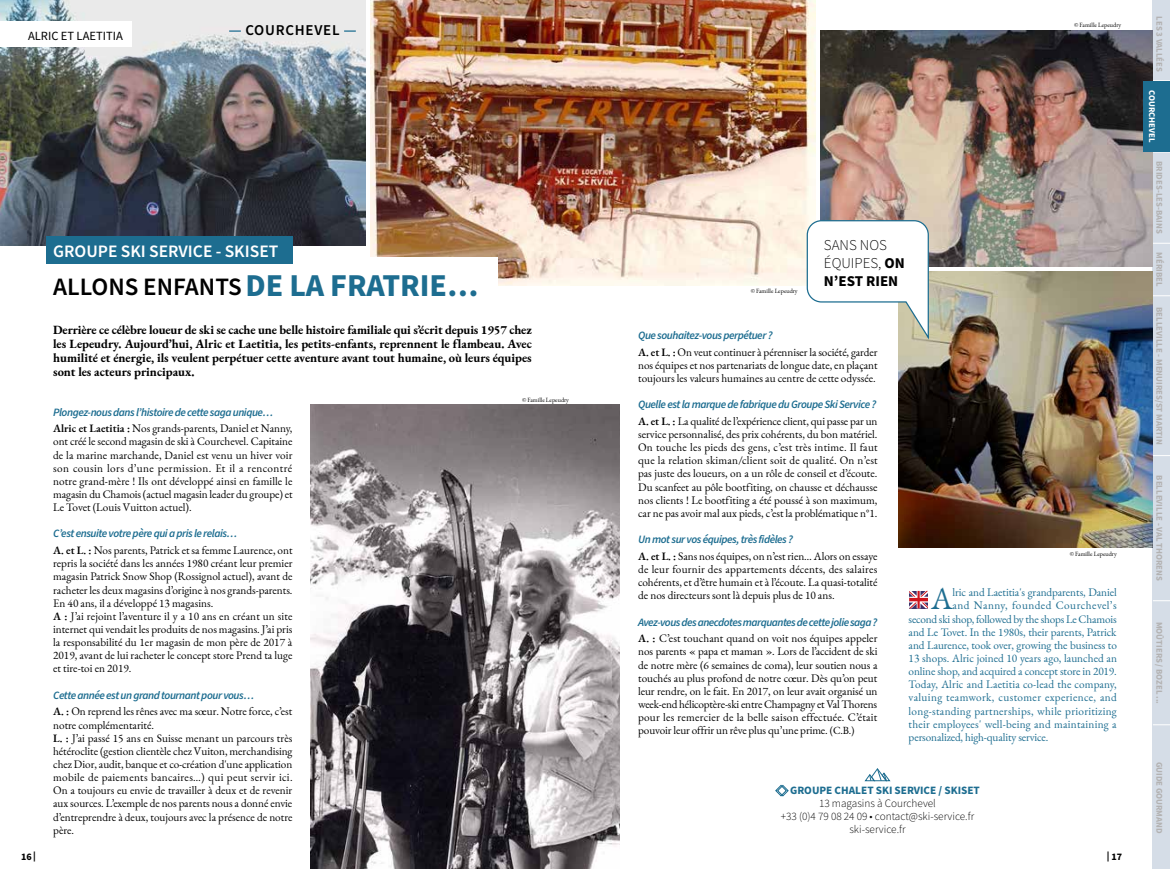
<style>
.page{position:relative;width:1170px;height:869px;background:#fff}
.page>*{position:absolute;margin:0;border:0;box-sizing:border-box;transform-origin:0 0}
.t1{font:31.25px "EB Garamond";color:#1d6d90}
.t2{font:600 25px "Source Sans Pro";color:#000}
.t3{font:600 17.5px "Source Sans Pro";color:#fff}
.t4{font:300 15px/18px "Source Sans Pro";color:#000}
.t5{font:600 15px "Source Sans Pro";letter-spacing:.05em;color:#000}
.t6{font:700 12.5px/13.8px "EB Garamond";color:#000;text-align:justify}
.t7{font:12.5px "Source Sans Pro";color:#000}
.t8{font:11.25px/13.1px "EB Garamond";color:#000;text-align:justify}
.t9{font:11.25px "EB Garamond";letter-spacing:-.005em;color:#1d6d90}
.t10{font:italic 600 11.25px "Source Sans Pro";letter-spacing:-.04em;color:#1d6d90}
.t11{font:300 11.25px/13.1px "Source Sans Pro";color:#000;text-align:center}
.t12{font:11.25px "EB Garamond";letter-spacing:.025em;color:#1d6d90}
.t13{font:11.25px "EB Garamond";letter-spacing:.015em;color:#1d6d90}
.t14{font:11.25px "EB Garamond";letter-spacing:.02em;color:#1d6d90}
.t15{font:11.25px "EB Garamond";letter-spacing:.03em;color:#1d6d90}
.t16{font:700 11.25px "Source Sans Pro";color:#1d6d90}
.t17{font:11.25px "EB Garamond";letter-spacing:.04em;color:#1d6d90}
.t18{font:700 10px "Source Sans Pro";color:#000}
.t19{font:700 8.75px "Source Sans Pro";color:#b3b2b2}
.t20{font:700 8.75px "Source Sans Pro";letter-spacing:-.005em;color:#fff}
.t21{font:6.25px "EB Garamond";color:#000}
.s1{font-weight:700;font-size:31.88px;color:#1d6d90}
.s2{font-weight:600}
.s3{font-weight:700}
.s4{font-size:10.62px}
</style>
<div class="page">
<div style="left:1152px;top:296px;width:17px;height:159px;background:#d5dde7"></div>
<div style="left:1152px;top:724px;width:17px;height:144px;background:#d5dde7"></div>
<div style="left:1152px;top:455px;width:17px;height:146px;background:#d5dde7"></div>
<div style="left:1152px;top:601px;width:17px;height:123px;background:#d5dde7"></div>
<div style="left:1152px;top:0;width:17px;height:81px;background:#d5dde7"></div>
<div style="left:1152px;top:243px;width:17px;height:53px;background:#d5dde7"></div>
<div style="left:1152px;top:151px;width:17px;height:92px;background:#d5dde7"></div>
<svg style="left:1152px;top:243px;width:17px;height:1px"></svg>
<svg style="left:1152px;top:151px;width:17px;height:1px"></svg>
<svg style="left:1152px;top:80px;width:17px;height:1px"></svg>
<svg style="left:1152px;top:295px;width:17px;height:1px"></svg>
<svg style="left:1152px;top:455px;width:17px;height:1px"></svg>
<svg style="left:1153px;top:600px;width:16px;height:1px"></svg>
<svg style="left:1153px;top:724px;width:16px;height:1px"></svg>
<img style="left:311px;top:404px;width:308px;height:464px">
<img style="left:898px;top:271px;width:254px;height:276px">
<img style="left:0;top:0;width:365px;height:245px">
<img style="left:820px;top:30px;width:332px;height:236px">
<svg style="left:865px;top:768px;width:25px;height:12px"></svg>
<svg style="left:775px;top:784px;width:13px;height:13px"></svg>
<svg style="left:229px;top:30px;width:12px;height:2px"></svg>
<svg style="left:344px;top:30px;width:12px;height:2px"></svg>
<div style="left:46px;top:236px;width:246px;height:27px;background:#1d6d90"></div>
<svg style="left:909px;top:590px;width:18px;height:18px"></svg>
<img style="left:370px;top:0;width:445px;height:285px">
<div style="left:0;top:21px;width:131px;height:26px;background:#fff"></div>
<svg style="left:806px;top:219px;width:123px;height:122px"></svg>
<div style="left:334px;top:257px;width:163px;height:48px;background:#fff"></div>
<div style="left:1143px;top:81px;width:26px;height:70px;background:#1d6d90"></div>
<p class="t7" style="left:28px;top:27px;width:96px">ALRIC ET LAETITIA</p>
<h3 class="t5" style="left:245px;top:20px;width:96px">COURCHEVEL</h3>
<p class="t21" style="left:1074px;top:21px;width:48px">© Famille Lepeudry</p>
<h3 class="t3" style="left:53px;top:239px;width:227px">GROUPE SKI SERVICE - SKISET</h3>
<h2 class="t2" style="left:53px;top:270px;width:427px">ALLONS ENFANTS<span class="s1">DE LA FRATRIE…</span></h2>
<p class="t6" style="left:53px;top:323px;width:480px">Derrière ce célèbre loueur de ski se cache une belle histoire familiale qui s’écrit depuis 1957 chez les Lepeudry. Aujourd’hui, Alric et Laetitia, les petits-enfants, reprennent le flambeau. Avec humilité et énergie, ils veulent perpétuer cette aventure avant tout humaine, où leurs équipes sont les acteurs principaux.</p>
<p class="t10" style="left:53px;top:404px;width:222px">Plongez-nous dans l’histoire de cette saga unique…</p>
<p class="t8" style="left:53px;top:422px;width:241px"><span class="s2">Alric et Laetitia :</span> Nos grands-parents, Daniel et Nanny, ont créé le second magasin de ski à Courchevel. Capitaine de la marine marchande, Daniel est venu un hiver voir son cousin lors d’une permission. Et il a rencontré notre grand-mère ! Ils ont développé ainsi en famille le magasin du Chamois (actuel magasin leader du groupe) et Le Tovet (Louis Vuitton actuel).</p>
<p class="t10" style="left:53px;top:526px;width:186px">C’est ensuite votre père qui a pris le relais…</p>
<p class="t8" style="left:53px;top:543px;width:241px;text-align:left"><span class="s2">A. et L. :</span> Nos parents, Patrick et sa femme Laurence, ont repris la société dans les années 1980 créant leur premier magasin Patrick Snow Shop (Rossignol actuel), avant de racheter les deux magasins d’origine à nos grands-parents.<br>En 40 ans, il a développé 13 magasins.<br><span class="s2">A :</span> J’ai rejoint l’aventure il y a 10 ans en créant un site internet qui vendait les produits de nos magasins. J’ai pris la responsabilité du 1er magasin de mon père de 2017 à 2019, avant de lui racheter le concept store Prend ta luge et tire-toi en 2019.</p>
<p class="t10" style="left:53px;top:687px;width:203px">Cette année est un grand tournant pour vous…</p>
<p class="t8" style="left:53px;top:704px;width:241px;text-align:left"><span class="s2">A. :</span> On reprend les rênes avec ma sœur. Notre force, c’est notre complémentarité.<br><span class="s2">L. :</span> J’ai passé 15 ans en Suisse menant un parcours très hétéroclite (gestion clientèle chez Vuiton, merchandising chez Dior, audit, banque et co-création d'une application mobile de paiements bancaires…) qui peut servir ici.<br>On a toujours eu envie de travailler à deux et de revenir aux sources. L’exemple de nos parents nous a donné envie d’entreprendre à deux, toujours avec la présence de notre père.</p>
<p class="t21" style="left:522px;top:396px;width:48px">© Famille Lepeudry</p>
<p class="t21" style="left:750px;top:286px;width:48px">© Famille Lepeudry</p>
<h3 class="t4" style="left:823px;top:236px;width:82px">SANS NOS<br>ÉQUIPES, <span class="s3">ON<br>N’EST RIEN</span></h3>
<p class="t10" style="left:638px;top:327px;width:136px">Que souhaitez-vous perpétuer ?</p>
<p class="t8" style="left:638px;top:345px;width:241px"><span class="s2">A. et L. :</span> On veut continuer à pérenniser la société, garder nos équipes et nos partenariats de longue date, en plaçant toujours les valeurs humaines au centre de cette odyssée.</p>
<p class="t10" style="left:638px;top:397px;width:240px">Quelle est la marque de fabrique du Groupe Ski Service ?</p>
<p class="t8" style="left:638px;top:414px;width:241px"><span class="s2">A. et L. :</span> La qualité de l’expérience client, qui passe par un service personnalisé, des prix cohérents, du bon matériel.<br>On touche les pieds des gens, c’est très intime. Il faut que la relation skiman/client soit de qualité. On n’est pas juste des loueurs, on a un rôle de conseil et d’écoute.<br>Du scanfeet au pôle bootfiting, on chausse et déchausse nos clients ! Le bootfiting a été poussé à son maximum, car ne pas avoir mal aux pieds, c’est la problématique n°1.</p>
<p class="t10" style="left:638px;top:531px;width:156px">Un mot sur vos équipes, très fidèles ?</p>
<p class="t8" style="left:638px;top:549px;width:241px"><span class="s2">A. et L. :</span> Sans nos équipes, on n’est rien… Alors on essaye de leur fournir des appartements décents, des salaires cohérents, et d’être humain et à l’écoute. La quasi-totalité de nos directeurs sont là depuis plus de 10 ans.</p>
<p class="t10" style="left:638px;top:614px;width:241px">Avez-vous des anecdotes marquantes de cette jolie saga ?</p>
<p class="t8" style="left:638px;top:631px;width:241px"><span class="s2">A. :</span> C’est touchant quand on voit nos équipes appeler nos parents « papa et maman ». Lors de l’accident de ski de notre mère (6 semaines de coma), leur soutien nous a touchés au plus profond de notre cœur. Dès qu’on peut leur rendre, on le fait. En 2017, on leur avait organisé un week-end hélicoptère-ski entre Champagny et Val Thorens pour les remercier de la belle saison effectuée. C’était pouvoir leur offrir un rêve plus qu’une prime. <span class="s4">(C.B.)</span></p>
<p class="t21" style="left:1069px;top:549px;width:48px">© Famille Lepeudry</p>
<h1 class="t1" style="left:931px;top:578px;width:23px">A</h1>
<p class="t9" style="left:952px;top:585px;width:166px">lric and Laetitia's grandparents, Daniel</p>
<p class="t17" style="left:952px;top:598px;width:166px">and Nanny, founded Courchevel’s</p>
<p class="t9" style="left:908px;top:611px;width:209px">second ski shop, followed by the shops Le Chamois</p>
<p class="t9" style="left:908px;top:624px;width:209px">and Le Tovet. In the 1980s, their parents, Patrick</p>
<p class="t9" style="left:908px;top:637px;width:210px">and Laurence, took over, growing the business to</p>
<p class="t9" style="left:908px;top:650px;width:210px">13 shops. Alric joined 10 years ago, launched an</p>
<p class="t9" style="left:908px;top:663px;width:210px">online shop, and acquired a concept store in 2019.</p>
<p class="t13" style="left:908px;top:676px;width:209px">Today, Alric and Laetitia co-lead the company,</p>
<p class="t15" style="left:908px;top:690px;width:210px">valuing teamwork, customer experience, and</p>
<p class="t12" style="left:908px;top:703px;width:210px">long-standing partnerships, while prioritizing</p>
<p class="t14" style="left:908px;top:716px;width:209px">their employees' well-being and maintaining a</p>
<p class="t9" style="left:908px;top:729px;width:141px">personalized, high-quality service.</p>
<p class="t16" style="left:790px;top:782px;width:191px">GROUPE CHALET SKI SERVICE / SKISET</p>
<p class="t11" style="left:780px;top:796px;width:195px">13 magasins à Courchevel<br>+33 (0)4 79 08 24 09 • contact@ski-service.fr ski-service.fr</p>
<p class="t18" style="left:21px;top:849px;width:16px">16|</p>
<p class="t18" style="left:1106px;top:849px;width:17px">| 17</p>
<p class="t19" style="left:1165px;top:16px;width:57px;rotate:90deg">LES 3 VALLÉES</p>
<p class="t20" style="left:1157px;top:90px;width:53px;rotate:90deg">COURCHEVEL</p>
<p class="t19" style="left:1165px;top:161px;width:74px;rotate:90deg">BRIDES-LES-BAINS</p>
<p class="t19" style="left:1165px;top:252px;width:36px;rotate:90deg">MÉRIBEL</p>
<p class="t19" style="left:1165px;top:307px;width:139px;rotate:90deg">BELLEVILLE - MENUIRES/ST MARTIN</p>
<p class="t19" style="left:1165px;top:475px;width:107px;rotate:90deg">BELLEVILLE - VAL THORENS</p>
<p class="t19" style="left:1165px;top:621px;width:84px;rotate:90deg">MOÛTIERS / BOZEL ...</p>
<p class="t19" style="left:1165px;top:761px;width:73px;rotate:90deg">GUIDE GOURMAND</p>
</div>
